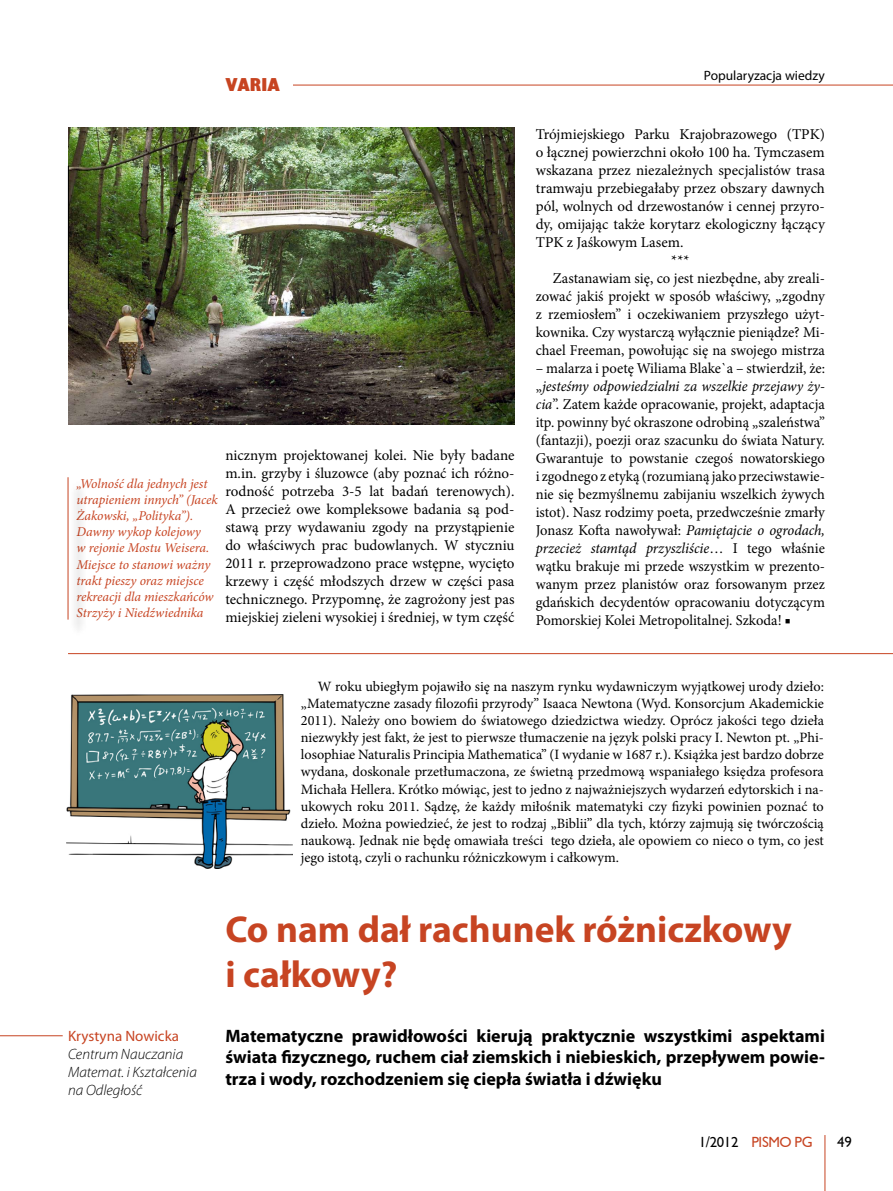
<style>
.page{position:relative;width:893px;height:1191px;background:#fff}
.page>*{position:absolute;margin:0;border:0;box-sizing:border-box;transform-origin:0 0}
.t1{font:700 37.5px/45px "Myriad Pro";color:#c74422}
.t2{font:700 18px/21.6px "Myriad Pro";color:#000;text-align:justify}
.t3{font:900 18px "EFN Gilead";color:#c74421}
.t4{font:15px/18px "Minion Pro";color:#000;text-align:justify}
.t5{font:italic 300 15px/18px "Myriad Pro";color:#000}
.t6{font:15px "Myriad Pro";color:#c74422}
.t7{font:14.25px/17.1px "Minion Pro";color:#000;text-align:justify}
.t8{font:italic 13.5px/16.2px "Minion Pro";letter-spacing:-.005em;color:#c74422}
.t9{font:13.5px "Myriad Pro";color:#000}
.t10{font:13.5px "EFN Gilead";color:#c74422}
.t11{font:13.5px "EFN Gilead";color:#000}
.s1{font-style:italic}
.s2{color:#000}
</style>
<div class="page">
<hr style="left:225px;top:85px;width:668px;height:1px;background:#c74422">
<hr style="left:825px;top:1135px;width:1px;height:56px;background:#c74422">
<img style="left:68px;top:128px;width:446px;height:297px">
<hr style="left:68px;top:166px;width:1px;height:143px;background:#000">
<hr style="left:68px;top:653px;width:825px;height:1px;background:#c74422">
<hr style="left:0;top:1035px;width:63px;height:1px;background:#c74422">
<img style="left:67px;top:694px;width:225px;height:174px">
<div style="left:225px;top:72px;width:68px;height:27px;background:#fff"></div>
<div style="left:70px;top:479px;width:17px;height:156px;background:#f6f6f6"></div>
<hr style="left:68px;top:477px;width:1px;height:142px;background:#c74422">
<p class="t3" style="left:225px;top:73px;width:56px">VARIA</p>
<p class="t4" style="left:225px;top:446px;width:291px">nicznym projektowanej kolei. Nie były badane m.in. grzyby i śluzowce (aby poznać ich różno&shy;rodność potrzeba 3-5 lat badań terenowych).<br>A przecież owe kompleksowe badania są pod&shy;stawą przy wydawaniu zgody na przystąpienie do właściwych prac budowlanych. W styczniu 2011 r. przeprowadzono prace wstępne, wycięto krzewy i część młodszych drzew w części pasa technicznego. Przypomnę, że zagrożony jest pas miejskiej zieleni wysokiej i średniej, w tym część</p>
<p class="t8" style="left:77px;top:475px;width:143px">„Wolność dla jednych jest utrapieniem innych” (Jacek<br>Żakowski, „Polityka”).<br>Dawny wykop kolejowy<br>w rejonie Mostu Weisera.<br>Miejsce to stanowi ważny trakt pieszy oraz miejsce rekreacji dla mieszkańców<br>Strzyży i Niedźwiednika</p>
<p class="t9" style="left:704px;top:67px;width:123px">Popularyzacja wiedzy</p>
<p class="t4" style="left:536px;top:125px;width:291px">Trójmiejskiego Parku Krajobrazowego (TPK)</p>
<p class="t4" style="left:536px;top:143px;width:291px">o łącznej powierzchni około 100 ha. Tymczasem</p>
<p class="t4" style="left:536px;top:161px;width:291px">wskazana przez niezależnych specjalistów trasa</p>
<p class="t4" style="left:536px;top:179px;width:291px">tramwaju przebiegałaby przez obszary dawnych</p>
<p class="t4" style="left:536px;top:197px;width:291px">pól, wolnych od drzewostanów i cennej przyro-</p>
<p class="t4" style="left:536px;top:215px;width:291px">dy, omijając także korytarz ekologiczny łączący</p>
<p class="t4" style="left:536px;top:233px;width:149px">TPK z Jaśkowym Lasem.</p>
<p class="t4" style="left:671px;top:251px;width:20px">***</p>
<p class="t4" style="left:553px;top:269px;width:274px">Zastanawiam się, co jest niezbędne, aby zreali-</p>
<p class="t4" style="left:536px;top:287px;width:291px">zować jakiś projekt w sposób właściwy, „zgodny</p>
<p class="t4" style="left:536px;top:305px;width:291px">z rzemiosłem” i oczekiwaniem przyszłego użyt-</p>
<p class="t4" style="left:536px;top:323px;width:291px">kownika. Czy wystarczą wyłącznie pieniądze? Mi-</p>
<p class="t4" style="left:536px;top:341px;width:291px">chael Freeman, powołując się na swojego mistrza</p>
<p class="t4" style="left:536px;top:359px;width:291px">– malarza i poetę Wiliama Blake`a – stwierdził, że: „<span class="s1">jesteśmy odpowiedzialni za wszelkie przejawy ży&shy;cia</span>”. Zatem każde opracowanie, projekt, adaptacja itp. powinny być okraszone odrobiną „szaleństwa” (fantazji), poezji oraz szacunku do świata Natury.<br>Gwarantuje to powstanie czegoś nowatorskiego i zgodnego z etyką (rozumianą jako przeciwstawie&shy;nie się bezmyślnemu zabijaniu wszelkich żywych istot). Nasz rodzimy poeta, przedwcześnie zmarły Jonasz Kofta nawoływał: <span class="s1">Pamiętajcie o ogrodach, przecież stamtąd przyszliście</span>… I tego właśnie wątku brakuje mi przede wszystkim w prezento&shy;wanym przez planistów oraz forsowanym przez gdańskich decydentów opracowaniu dotyczącym Pomorskiej Kolei Metropolitalnej. Szkoda! ■</p>
<p class="t7" style="left:301px;top:678px;width:525px;text-indent:17px">W roku ubiegłym pojawiło się na naszym rynku wydawniczym wyjątkowej urody dzieło: „Matematyczne zasady filozofii przyrody” Isaaca Newtona (Wyd. Konsorcjum Akademickie 2011). Należy ono bowiem do światowego dziedzictwa wiedzy. Oprócz jakości tego dzieła niezwykły jest fakt, że jest to pierwsze tłumaczenie na język polski pracy I. Newton pt. „Phi&shy;losophiae Naturalis Principia Mathematica” (I wydanie w 1687 r.). Książka jest bardzo dobrze wydana, doskonale przetłumaczona, ze świetną przedmową wspaniałego księdza profesora Michała Hellera. Krótko mówiąc, jest to jedno z najważniejszych wydarzeń edytorskich i na&shy;ukowych roku 2011. Sądzę, że każdy miłośnik matematyki czy fizyki powinien poznać to dzieło. Można powiedzieć, że jest to rodzaj „Biblii” dla tych, którzy zajmują się twórczością naukową. Jednak nie będę omawiała treści tego dzieła, ale opowiem co nieco o tym, co jest jego istotą, czyli o rachunku różniczkowym i całkowym.</p>
<p class="t6" style="left:68px;top:1026px;width:113px">Krystyna Nowicka</p>
<p class="t5" style="left:68px;top:1044px;width:130px">Centrum Nauczania<br>Matemat. i Kształcenia na Odległość</p>
<h1 class="t1" style="left:225px;top:905px;width:568px">Co nam dał rachunek różniczkowy i całkowy?</h1>
<p class="t2" style="left:225px;top:1024px;width:601px">Matematyczne prawidłowości kierują praktycznie wszystkimi aspektami świata fizycznego, ruchem ciał ziemskich i niebieskich, przepływem powie&shy;trza i wody, rozchodzeniem się ciepła światła i dźwięku</p>
<p class="t10" style="left:699px;top:1133px;width:115px"><span class="s2">1/2012</span> PISMO PG</p>
<p class="t11" style="left:837px;top:1133px;width:16px">49</p>
</div>
